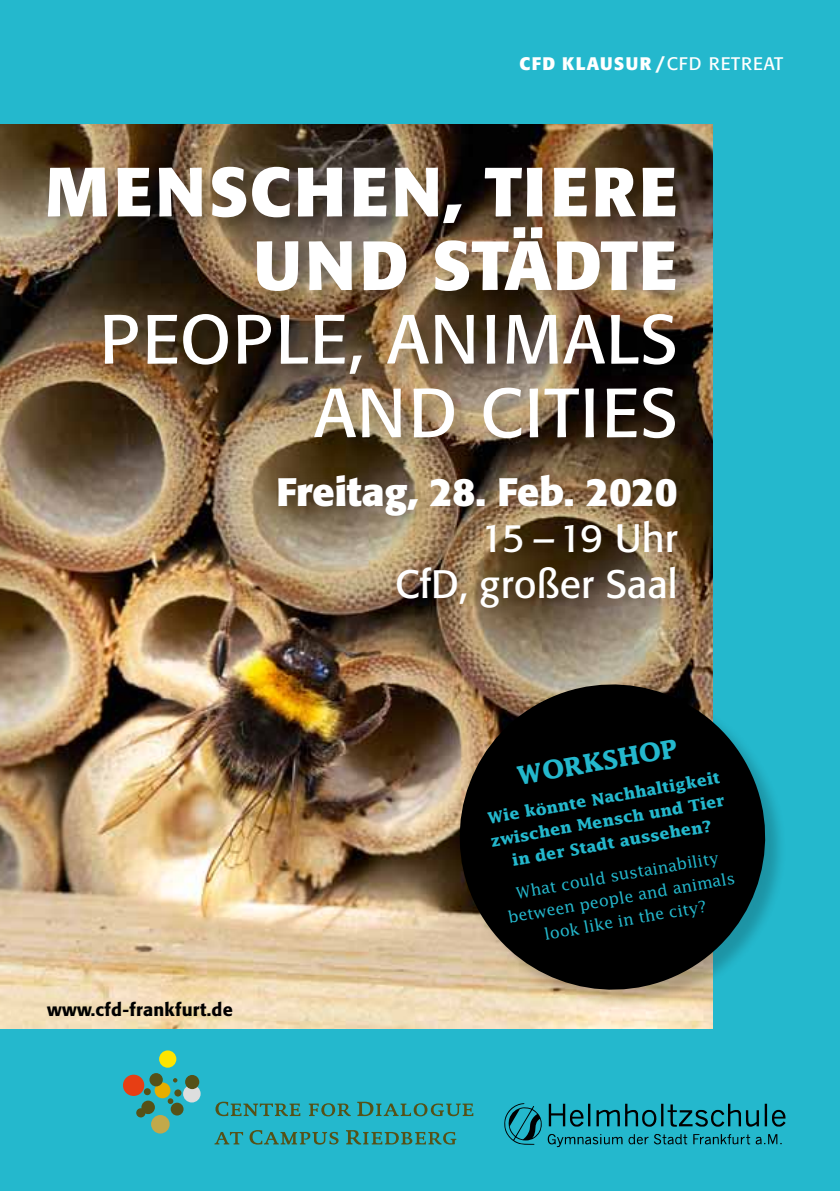
<style>
.page{position:relative;width:840px;height:1191px;background:#fff}
.page>*{position:absolute;margin:0;border:0;box-sizing:border-box;transform-origin:0 0}
.t1{font:700 68.8px/73.6px "Formata";letter-spacing:.04em;color:#fff;text-align:right}
.t2{font:68.8px/73.6px "Formata";letter-spacing:.02em;color:#fff;text-align:right}
.t3{font:39.2px/46.2px "Formata";color:#fff;text-align:right}
.t4{font:700 39.2px "Formata";color:#fff}
.t5{font:700 25.6px "Lucida";color:#24b8cd}
.t6{font:700 18px "Formata";letter-spacing:.07em;color:#fff}
.t7{font:500 18px "Formata";letter-spacing:.015em;color:#000}
.t8{font:16px/22.8px "Lucida";color:#24b8cd;text-align:center}
.t9{font:700 16px/22.8px "Lucida";color:#24b8cd;text-align:center}
.s1{font-weight:400}
</style>
<div class="page">
<div style="left:0;top:0;width:839px;height:1191px;background:#24b8cd"></div>
<img style="left:0;top:125px;width:711px;height:903px">
<div style="left:275px;top:466px;width:420px;height:154px;background:#000;opacity:.2"></div>
<div style="left:46px;top:165px;width:648px;height:292px;background:#000;opacity:.3"></div>
<img style="left:438px;top:663px;width:342px;height:348px">
<div style="left:485px;top:729px;width:266px;height:222px;background:#000"></div>
<svg style="left:504px;top:1103px;width:37px;height:41px"></svg>
<svg style="left:548px;top:1103px;width:42px;height:23px"></svg>
<svg style="left:764px;top:1103px;width:21px;height:23px"></svg>
<svg style="left:596px;top:1103px;width:162px;height:23px"></svg>
<svg style="left:628px;top:1134px;width:59px;height:10px"></svg>
<svg style="left:547px;top:1134px;width:75px;height:13px"></svg>
<svg style="left:693px;top:1134px;width:56px;height:10px"></svg>
<svg style="left:755px;top:1134px;width:26px;height:10px"></svg>
<div style="left:123px;top:1074px;width:21px;height:22px;background:#e73e14;border-radius:50%"></div>
<div style="left:154px;top:1082px;width:16px;height:16px;background:#e7ae00;border-radius:50%"></div>
<svg style="left:168px;top:1098px;width:5px;height:6px"></svg>
<svg style="left:173px;top:1078px;width:4px;height:4px"></svg>
<div style="left:144px;top:1088px;width:7px;height:7px;background:#555117;border-radius:50%"></div>
<div style="left:174px;top:1089px;width:7px;height:7px;background:#555117;border-radius:50%"></div>
<div style="left:141px;top:1100px;width:14px;height:14px;background:#555117;border-radius:50%"></div>
<div style="left:136px;top:1108px;width:9px;height:9px;background:#555117;border-radius:50%"></div>
<div style="left:170px;top:1102px;width:13px;height:13px;background:#555117;border-radius:50%"></div>
<div style="left:159px;top:1050px;width:17px;height:17px;background:#ffe500;border-radius:50%"></div>
<div style="left:151px;top:1115px;width:18px;height:18px;background:#c2a94a;border-radius:50%"></div>
<div style="left:183px;top:1085px;width:17px;height:17px;background:#dddede;border-radius:50%"></div>
<div style="left:149px;top:1073px;width:14px;height:13px;background:#555117;border-radius:50%"></div>
<svg style="left:215px;top:1101px;width:85px;height:15px"></svg>
<svg style="left:308px;top:1103px;width:42px;height:13px"></svg>
<svg style="left:357px;top:1101px;width:116px;height:15px"></svg>
<svg style="left:214px;top:1132px;width:29px;height:12px"></svg>
<svg style="left:249px;top:1130px;width:89px;height:14px"></svg>
<svg style="left:346px;top:1130px;width:110px;height:14px"></svg>
<div style="left:185px;top:1075px;width:14px;height:14px;background:#555117;border-radius:50%"></div>
<p class="t6" style="left:519px;top:52px;width:265px">CFD KLAUSUR / <span class="s1">CFD RETREAT</span></p>
<h1 class="t1" style="left:45px;top:155px;width:633px">MENSCHEN, TIERE<br>UND STÄDTE</h1>
<h1 class="t2" style="left:99px;top:302px;width:572px">PEOPLE, ANIMALS<br>AND CITIES</h1>
<h2 class="t4" style="left:276px;top:467px;width:402px">FREITAG, 28. FEB. 2020</h2>
<h2 class="t3" style="left:395px;top:515px;width:284px">15 – 19 UHR<br>CFD, GROßER SAAL</h2>
<p class="t7" style="left:47px;top:998px;width:187px">www.cfd-frankfurt.de</p>
<h3 class="t5" style="left:514px;top:760px;width:164px;rotate:-10deg">Workshop</h3>
<p class="t9" style="left:484px;top:807px;width:242px;rotate:-10deg">Wie könnte Nachhaltigkeit zwischen Mensch und Tier in der Stadt aussehen?</p>
<p class="t8" style="left:502px;top:883px;width:231px;rotate:-10deg">What could sustainability between people and animals look like in the city?</p>
</div>
